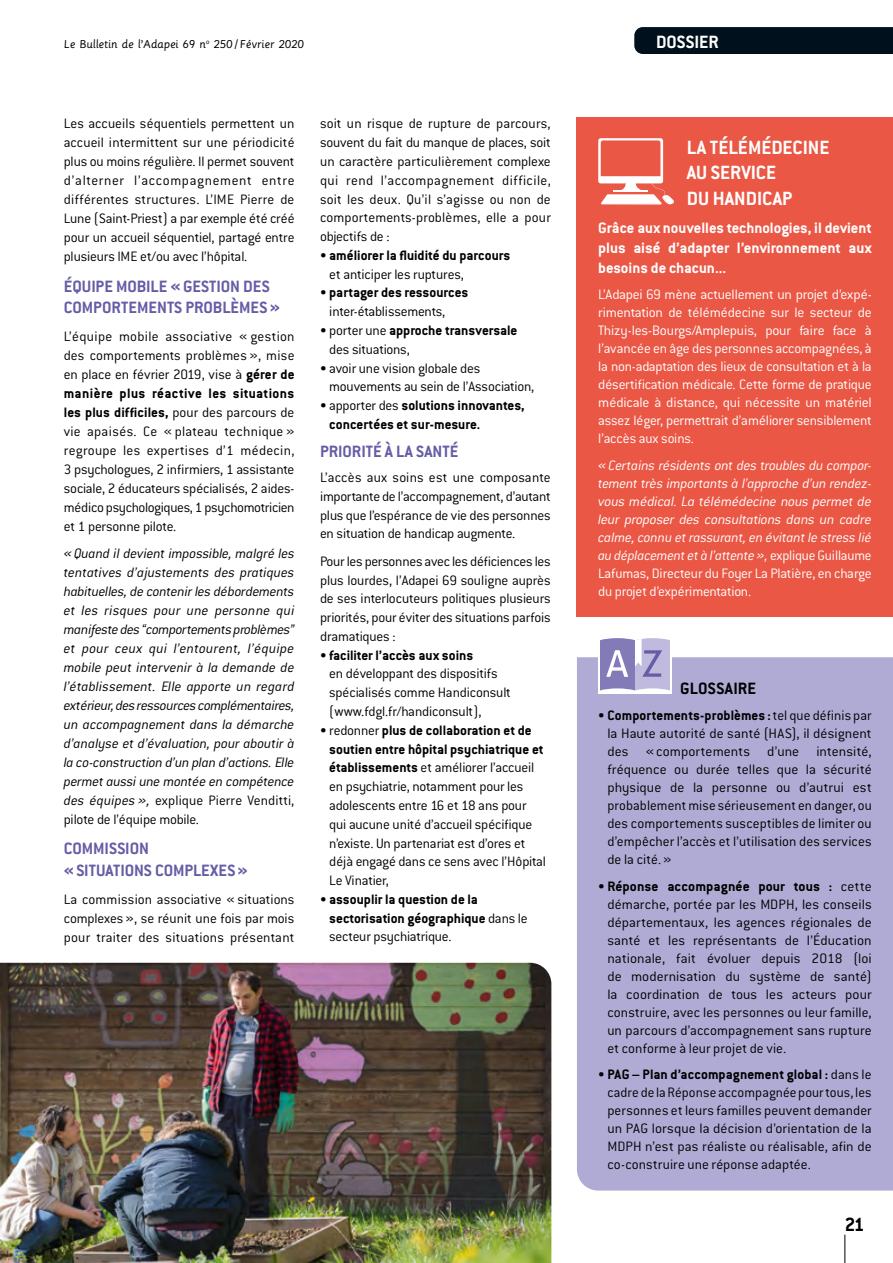
<style>
.page{position:relative;width:893px;height:1263px;background:#fff}
.page>*{position:absolute;margin:0;border:0;box-sizing:border-box;transform-origin:0 0}
.t1{font:700 21px/25.2px "Conduit ITC";color:#fff}
.t2{font:700 21px "Conduit ITC";color:#000}
.t3{font:700 19.5px "Conduit ITC";color:#fff}
.t4{font:700 18px/21.9px "Conduit ITC";color:#655da6}
.t5{font:700 18px "Conduit ITC";letter-spacing:.015em;color:#000}
.t6{font:700 16.5px/19.8px "Conduit ITC";color:#fff;text-align:justify}
.t7{font:300 15px/18.8px "Conduit ITC";letter-spacing:-.01em;color:#000;text-align:justify}
.t8{font:italic 300 15px/19px "Conduit ITC";letter-spacing:-.015em;color:#000;text-align:justify}
.t9{font:300 15px/18px "Conduit ITC";letter-spacing:-.015em;color:#fff;text-align:justify}
.t10{font:italic 300 15px/18px "Conduit ITC";letter-spacing:-.015em;color:#fff;text-align:justify}
.t11{font:700 15px/18.8px "Conduit ITC";color:#000}
.t12{font:12.75px "Sassoon Primary";color:#000}
.s1{font-weight:700}
.s2{font-style:inherit}
.s3{font-style:normal}
.s4{font-weight:300}
</style>
<div class="page">
<div style="left:577px;top:657px;width:316px;height:533px;background:#b0abd5"></div>
<div style="left:577px;top:117px;width:316px;height:500px;background:#eb5745"></div>
<img style="left:0;top:963px;width:551px;height:300px">
<div style="left:598px;top:640px;width:74px;height:53px;background:#fff"></div>
<svg style="left:600px;top:638px;width:70px;height:52px;background:#aaa3cf"></svg>
<svg style="left:598px;top:138px;width:76px;height:67px"></svg>
<svg style="left:845px;top:1234px;width:1px;height:29px"></svg>
<div style="left:634px;top:27px;width:259px;height:27px;background:#00111d"></div>
<p class="t12" style="left:64px;top:37px;width:242px">Le Bulletin de l’Adapei 69 n<sup>o</sup> 250 / Février 2020</p>
<p class="t7" style="left:64px;top:114px;width:232px">Les accueils séquentiels permettent un accueil intermittent sur une périodicité plus ou moins régulière. Il permet souvent d’alterner l’accompagnement entre différentes structures. L’IME Pierre de Lune (Saint-Priest) a par exemple été créé pour un accueil séquentiel, partagé entre plusieurs IME et/ou avec l’hôpital.</p>
<p class="t4" style="left:64px;top:275px;width:218px">ÉQUIPE MOBILE «GESTION DES<br>COMPORTEMENTS PROBLÈMES»</p>
<p class="t7" style="left:64px;top:327px;width:232px">L’équipe mobile associative « gestion des comportements problèmes », mise en place en février 2019, vise à <span class="s1">gérer de manière plus réactive les situations les plus difficiles,</span> pour des parcours de vie apaisés. Ce « plateau technique » regroupe les expertises d’1 médecin, 3 psychologues, 2 infirmiers, 1 assistante sociale, 2 éducateurs spécialisés, 2 aides&shy;médico psychologiques, 1 psychomotricien et 1 personne pilote.</p>
<p class="t8" style="left:64px;top:544px;width:232px">«Quand il devient impossible, malgré les tentatives d’ajustements des pratiques habituelles, de contenir les débordements et les risques pour une personne qui manifeste des “comportements problèmes” et pour ceux qui l’entourent, l’équipe mobile peut intervenir à la demande de l’établissement. <span class="s2">E</span>lle apporte un regard extérieur, des ressources complémentaires, un accompagnement dans la démarche d’analyse et d’évaluation, pour aboutir à la co-construction d’un plan d’actions. <span class="s2">E</span>lle permet aussi une montée en compétence des équipes », <span class="s3">explique Pierre Venditti, pilote de l’équipe mobile.</span></p>
<p class="t4" style="left:64px;top:837px;width:186px">COMMISSION<br>«SITUATIONS COMPLEXES»</p>
<p class="t7" style="left:64px;top:889px;width:232px">La commission associative « situations complexes », se réunit une fois par mois pour traiter des situations présentant</p>
<p class="t7" style="left:320px;top:114px;width:232px">soit un risque de rupture de parcours, souvent du fait du manque de places, soit un caractère particulièrement complexe qui rend l’accompagnement difficile, soit les deux. Qu’il s’agisse ou non de comportements-problèmes, elle a pour objectifs de :</p>
<p class="t11" style="left:329px;top:245px;width:183px;text-indent:-9px"><span class="s4">•</span> améliorer la fluidité du parcours <span class="s4">et anticiper les ruptures,</span></p>
<p class="t7" style="left:329px;top:283px;width:141px;text-indent:-9px">• <span class="s1">partager des ressources </span>inter-établissements,</p>
<p class="t7" style="left:329px;top:321px;width:190px;text-indent:-9px">• porter une <span class="s1">approche transversale </span>des situations,</p>
<p class="t7" style="left:329px;top:358px;width:207px;text-indent:-9px">• avoir une vision globale des mouvements au sein de l’Association,</p>
<p class="t11" style="left:329px;top:396px;width:197px;text-indent:-9px"><span class="s4">• apporter des</span> solutions innovantes, concertées et sur-mesure.</p>
<p class="t4" style="left:320px;top:440px;width:140px">PRIORITÉ À LA SANTÉ</p>
<p class="t7" style="left:320px;top:468px;width:232px">L’accès aux soins est une composante importante de l’accompagnement, d’autant plus que l’espérance de vie des personnes en situation de handicap augmente.</p>
<p class="t7" style="left:320px;top:552px;width:232px">Pour les personnes avec les déficiences les plus lourdes, l’Adapei 69 souligne auprès de ses interlocuteurs politiques plusieurs priorités, pour éviter des situations parfois dramatiques :</p>
<p class="t7" style="left:329px;top:646px;width:183px;text-align:left;text-indent:-9px">• <span class="s1">faciliter l’accès aux soins<br></span>en développant des dispositifs spécialisés comme Handiconsult (www.fdgl.fr/handiconsult),</p>
<p class="t7" style="left:329px;top:721px;width:218px;text-align:left;text-indent:-9px">• redonner <span class="s1">plus de collaboration et de soutien entre hôpital psychiatrique et établissements</span> et améliorer l’accueil en psychiatrie, notamment pour les adolescents entre 16 et 18 ans pour qui aucune unité d’accueil spécifique n’existe. Un partenariat est d’ores et déjà engagé dans ce sens avec l’Hôpital Le Vinatier,</p>
<p class="t11" style="left:329px;top:889px;width:200px;text-indent:-9px"><span class="s4">•</span> assouplir la question de la sectorisation géographique <span class="s4">dans le secteur psychiatrique.</span></p>
<h2 class="t3" style="left:656px;top:30px;width:64px">DOSSIER</h2>
<h1 class="t1" style="left:687px;top:135px;width:144px">LA TÉLÉMÉDECINE<br>AU SERVICE<br>DU HANDICAP</h1>
<p class="t6" style="left:598px;top:218px;width:275px">Grâce aux nouvelles technologies, il devient plus aisé d’adapter l’environnement aux besoins de chacun...</p>
<p class="t9" style="left:598px;top:285px;width:275px">L’Adapei 69 mène actuellement un projet d’expé&shy;rimentation de télémédecine sur le secteur de Thizy-les-Bourgs/Amplepuis, pour faire face à l’avancée en âge des personnes accompagnées, à la non-adaptation des lieux de consultation et à la désertification médicale. Cette forme de pratique médicale à distance, qui nécessite un matériel assez léger, permettrait d’améliorer sensiblement l’accès aux soins.</p>
<p class="t10" style="left:598px;top:456px;width:275px">«Certains résidents ont des troubles du compor&shy;tement très importants à l’approche d’un rendez&shy;vous médical. La télémédecine nous permet de leur proposer des consultations dans un cadre calme, connu et rassurant, en évitant le stress lié au déplacement et à l’attente», <span class="s3">explique Guillaume Lafumas, Directeur du Foyer La Platière, en charge du projet d’expérimentation.</span></p>
<p class="t5" style="left:680px;top:678px;width:77px">GLOSSAIRE</p>
<p class="t7" style="left:607px;top:707px;width:266px;line-height:18px;text-indent:-9px">• <span class="s1">Comportements-problèmes :</span> tel que définis par la Haute autorité de santé (HAS), il désignent des «comportements d’une intensité, fréquence ou durée telles que la sécurité physique de la personne ou d’autrui est probablement mise sérieusement en danger, ou des comportements susceptibles de limiter ou d’empêcher l’accès et l’utilisation des services de la cité.»</p>
<p class="t7" style="left:607px;top:877px;width:266px;line-height:18px;text-indent:-9px">• <span class="s1">Réponse accompagnée pour tous :</span> cette démarche, portée par les MDPH, les conseils départementaux, les agences régionales de santé et les représentants de l’Éducation nationale, fait évoluer depuis 2018 (loi de modernisation du système de santé) la coordination de tous les acteurs pour construire, avec les personnes ou leur famille, un parcours d’accompagnement sans rupture et conforme à leur projet de vie.</p>
<p class="t7" style="left:607px;top:1066px;width:266px;line-height:18px;text-indent:-9px">• <span class="s1">PAG – Plan d’accompagnement global :</span> dans le cadre de la Réponse accompagnée pour tous, les personnes et leurs familles peuvent demander un PAG lorsque la décision d’orientation de la MDPH n’est pas réaliste ou réalisable, afin de co-construire une réponse adaptée.</p>
<h1 class="t2" style="left:845px;top:1212px;width:21px">21</h1>
</div>
